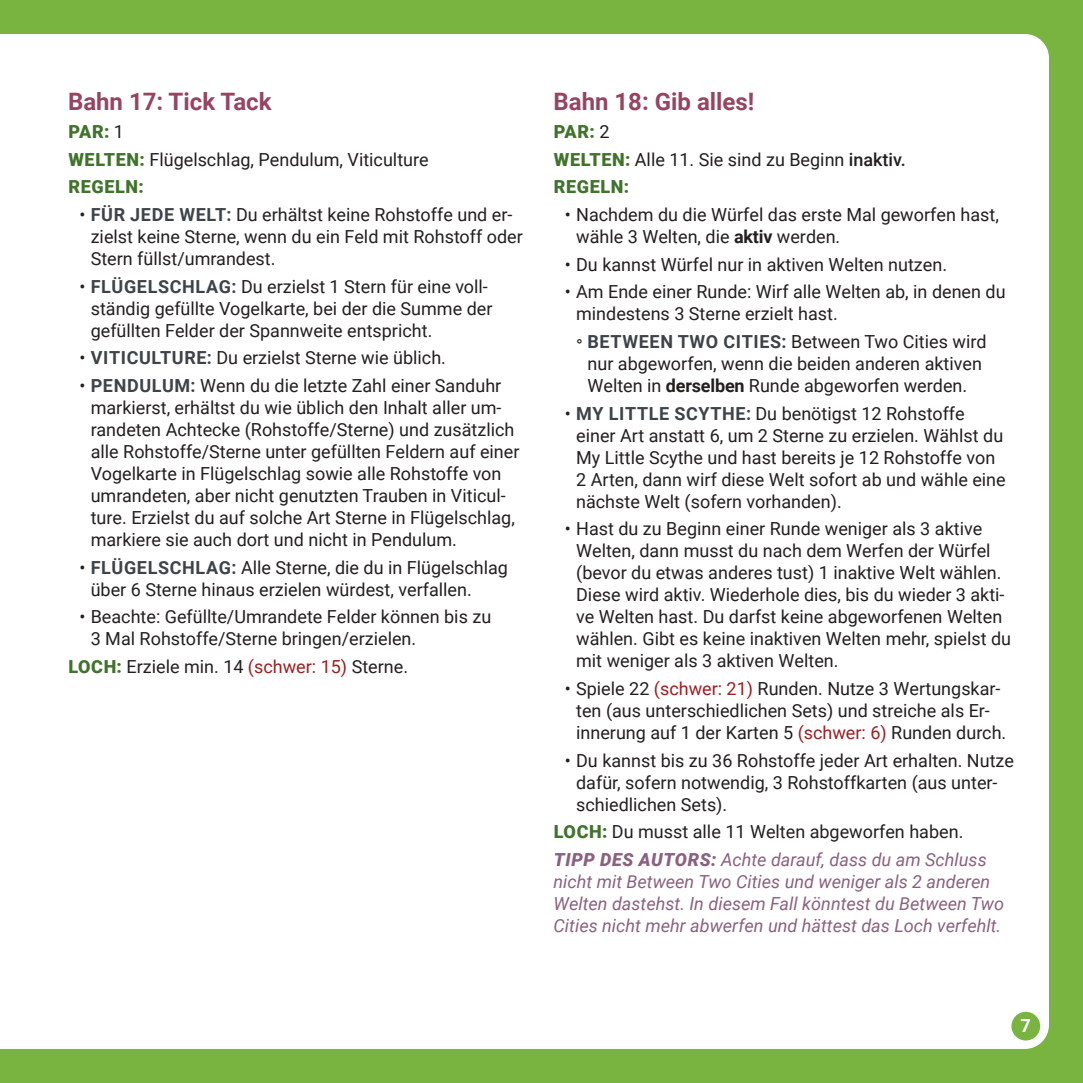
<style>
.page{position:relative;width:1083px;height:1083px;background:#79b441}
.page>*{position:absolute;margin:0;border:0;box-sizing:border-box;transform-origin:0 0}
.t1{font:700 24px "Roboto";color:#96455f}
.t2{font:18px/22px "Roboto";color:#241f1f}
.t3{font:italic 18px/22px "Roboto";color:#8a617f}
.t4{font:700 18px "Roboto";color:#fff}
.s1{font-weight:900;color:#40732b}
.s2{font-weight:700;color:#3d4348}
.s3{color:#9c1f20}
.s4{font-weight:500}
.s5{font-weight:700}
.s6{font-weight:900;font-style:italic;color:#8a617f}
.s7{font-style:italic;color:#8a617f}
</style>
<div class="page">
<div style="left:0;top:34px;width:1049px;height:1015px;background:#fff"></div>
<div style="left:1011px;top:1012px;width:29px;height:28px;background:#79b441;border-radius:50%"></div>
<h1 class="t1" style="left:68px;top:85px;width:205px">Bahn 17: Tick Tack</h1>
<p class="t2" style="left:68px;top:117px;width:362px;line-height:27.6px"><span class="s1">PAR:</span> 1<br><span class="s1">WELTEN:</span> Flügelschlag, Pendulum, Viticulture<br><span class="s1">REGELN:</span></p>
<p class="t2" style="left:91px;top:203px;width:434px;text-indent:-11px">• <span class="s2">FÜR JEDE WELT:</span> Du erhältst keine Rohstoffe und er&shy;zielst keine Sterne, wenn du ein Feld mit Rohstoff oder<br>Stern füllst/umrandest.</p>
<p class="t2" style="left:91px;top:274px;width:403px;text-indent:-11px">• <span class="s2">FLÜGELSCHLAG:</span> Du erzielst 1 Stern für eine voll&shy;ständig gefüllte Vogelkarte, bei der die Summe der gefüllten Felder der Spannweite entspricht.</p>
<p class="t2" style="left:79px;top:346px;width:368px">• <span class="s2">VITICULTURE:</span> Du erzielst Sterne wie üblich.</p>
<p class="t2" style="left:91px;top:374px;width:430px;text-indent:-11px">• <span class="s2">PENDULUM:</span> Wenn du die letzte Zahl einer Sanduhr markierst, erhältst du wie üblich den Inhalt aller um&shy;randeten Achtecke (Rohstoffe/Sterne) und zusätzlich alle Rohstoffe/Sterne unter gefüllten Feldern auf einer Vogelkarte in Flügelschlag sowie alle Rohstoffe von umrandeten, aber nicht genutzten Trauben in Viticul&shy;ture. Erzielst du auf solche Art Sterne in Flügelschlag, markiere sie auch dort und nicht in Pendulum.</p>
<p class="t2" style="left:91px;top:555px;width:419px;text-indent:-11px">• <span class="s2">FLÜGELSCHLAG:</span> Alle Sterne, die du in Flügelschlag über 6 Sterne hinaus erzielen würdest, verfallen.</p>
<p class="t2" style="left:91px;top:605px;width:402px;text-indent:-11px">• Beachte: Gefüllte/Umrandete Felder können bis zu<br>3 Mal Rohstoffe/Sterne bringen/erzielen.</p>
<p class="t2" style="left:68px;top:655px;width:341px"><span class="s1">LOCH:</span> Erziele min. 14 <span class="s3">(schwer: 15)</span> Sterne.</p>
<h1 class="t1" style="left:553px;top:85px;width:202px">Bahn 18: Gib alles!</h1>
<p class="t2" style="left:554px;top:117px;width:353px;line-height:27.6px"><span class="s1">PAR:</span> 2<br><span class="s1">WELTEN:</span> Alle 11. Sie sind zu Beginn <span class="s4">inaktiv.<br></span><span class="s1">REGELN:</span></p>
<p class="t2" style="left:576px;top:203px;width:424px;text-indent:-11px">• Nachdem du die Würfel das erste Mal geworfen hast, wähle 3 Welten, die <span class="s5">aktiv</span> werden.</p>
<p class="t2" style="left:565px;top:252px;width:384px">• Du kannst Würfel nur in aktiven Welten nutzen.</p>
<p class="t2" style="left:576px;top:280px;width:431px;text-indent:-11px">• Am Ende einer Runde: Wirf alle Welten ab, in denen du mindestens 3 Sterne erzielt hast.</p>
<p class="t2" style="left:576px;top:330px;width:412px;text-align:center">° <span class="s2">BETWEEN TWO CITIES:</span> Between Two Cities wird nur abgeworfen, wenn die beiden anderen aktiven<br>Welten in <span class="s5">derselben</span> Runde abgeworfen werden.</p>
<p class="t2" style="left:576px;top:401px;width:431px;text-indent:-11px">• <span class="s2">MY LITTLE SCYTHE:</span> Du benötigst 12 Rohstoffe einer Art anstatt 6, um 2 Sterne zu erzielen. Wählst du My Little Scythe und hast bereits je 12 Rohstoffe von 2 Arten, dann wirf diese Welt sofort ab und wähle eine nächste Welt (sofern vorhanden).</p>
<p class="t2" style="left:576px;top:517px;width:436px;text-indent:-11px">• Hast du zu Beginn einer Runde weniger als 3 aktive Welten, dann musst du nach dem Werfen der Würfel (bevor du etwas anderes tust) 1 inaktive Welt wählen.<br>Diese wird aktiv. Wiederhole dies, bis du wieder 3 akti&shy;ve Welten hast. Du darfst keine abgeworfenen Welten wählen. Gibt es keine inaktiven Welten mehr, spielst du mit weniger als 3 aktiven Welten.</p>
<p class="t2" style="left:576px;top:677px;width:432px;text-indent:-11px">• Spiele 22 <span class="s3">(schwer: 21)</span> Runden. Nutze 3 Wertungskar&shy;ten (aus unterschiedlichen Sets) und streiche als Er&shy;innerung auf 1 der Karten 5 <span class="s3">(schwer: 6)</span> Runden durch.</p>
<p class="t2" style="left:576px;top:748px;width:439px;text-indent:-11px">• Du kannst bis zu 36 Rohstoffe jeder Art erhalten. Nutze dafür, sofern notwendig, 3 Rohstoffkarten (aus unter&shy;schiedlichen Sets).</p>
<p class="t2" style="left:554px;top:817px;width:434px;line-height:27.6px"><span class="s1">LOCH:</span> Du musst alle 11 Welten abgeworfen haben.<br><span class="s6">TIPP DES AUTORS:</span> <span class="s7">Achte darauf, dass du am Schluss</span></p>
<p class="t3" style="left:553px;top:870px;width:452px">nicht mit Between Two Cities und weniger als 2 anderen<br>Welten dastehst. In diesem Fall könntest du Between Two<br>Cities nicht mehr abwerfen und hättest das Loch verfehlt.</p>
<p class="t4" style="left:1020px;top:1013px;width:12px">7</p>
</div>
